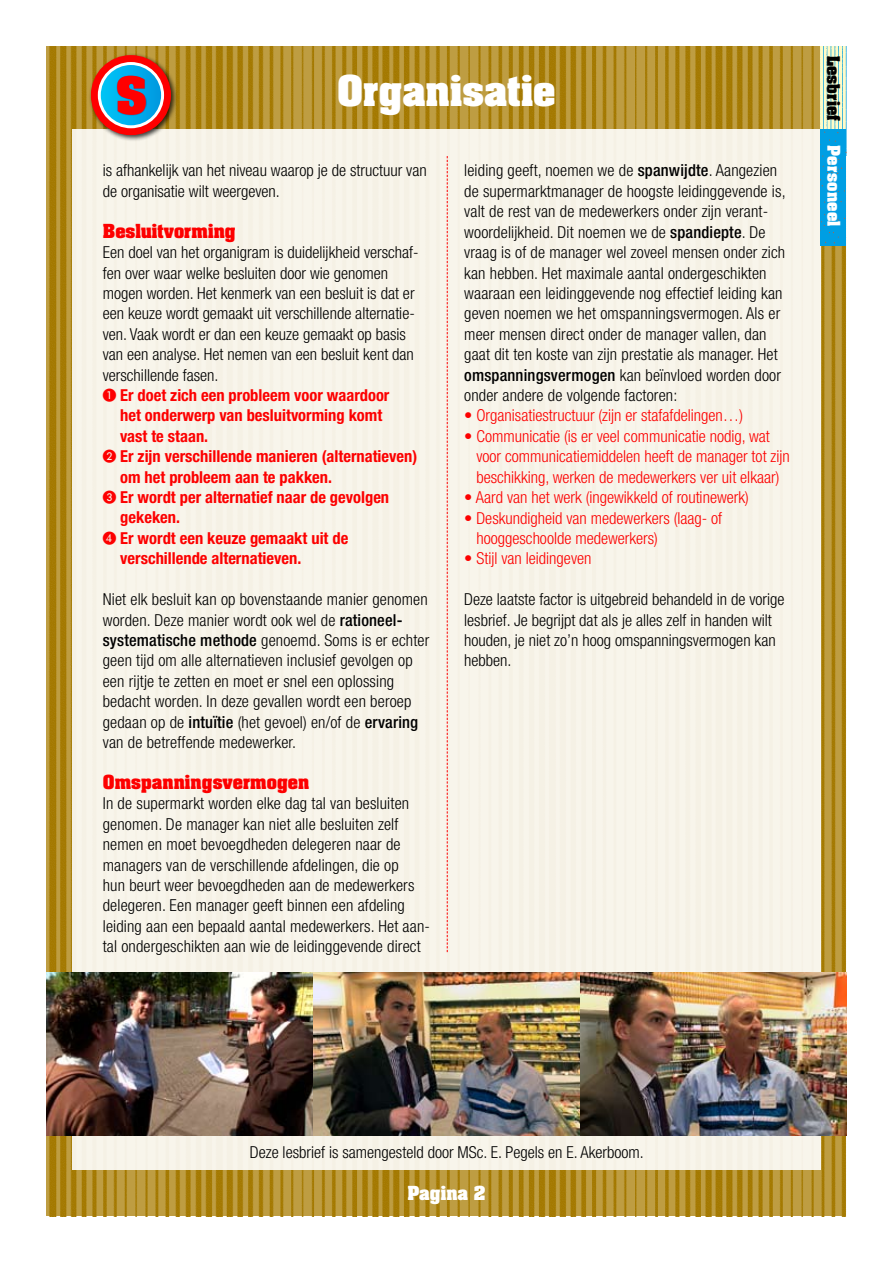
<style>
.page{position:relative;width:893px;height:1263px;background:#fff}
.page>*{position:absolute;margin:0;border:0;box-sizing:border-box;transform-origin:0 0}
.t1{font:700 36.15px "Aachen Std";color:#fff}
.t2{font:300 condensed 16.5px/20.4px "Helvetica Neue LT Std";letter-spacing:.01em;color:#000}
.t3{font:300 condensed 16.5px/20.4px "Helvetica Neue LT Std";color:#fd0000}
.t4{font:700 condensed 16.5px "Helvetica Neue LT Std";color:#fd0000}
.t5{font:700 16.5px "Aachen Std";color:#fd0000}
.t6{font:700 16.5px "Aachen Std";color:#fff}
.t7{font:700 15px "Aachen Std";letter-spacing:.02em;color:#fff}
.t8{font:700 15px "Aachen Std";color:#000}
.s1{font-weight:500}
</style>
<div class="page">
<img style="left:47px;top:47px;width:799px;height:1169px">
<div style="left:72px;top:129px;width:748px;height:1040px;background:#f8f4eb"></div>
<div style="left:89px;top:53px;width:89px;height:89px;background:#000;opacity:.75"></div>
<img style="left:90px;top:55px;width:81px;height:81px">
<svg style="left:447px;top:156px;width:1px;height:796px"></svg>
<img style="left:313px;top:972px;width:268px;height:164px">
<img style="left:47px;top:972px;width:266px;height:164px">
<img style="left:581px;top:972px;width:265px;height:164px">
<img style="left:820px;top:47px;width:26px;height:82px">
<div style="left:820px;top:129px;width:26px;height:117px;background:#009ee3"></div>
<h1 class="t1" style="left:337px;top:64px;width:220px">Organisatie</h1>
<p class="t2" style="left:103px;top:160px;width:325px">is afhankelijk van het niveau waarop je de structuur van de organisatie wilt weergeven.</p>
<p class="t5" style="left:103px;top:219px;width:134px">Besluitvorming</p>
<p class="t2" style="left:103px;top:242px;width:317px">Een doel van het organigram is duidelijkheid verschaf-</p>
<p class="t2" style="left:103px;top:262px;width:287px">fen over waar welke besluiten door wie genomen</p>
<p class="t2" style="left:103px;top:283px;width:313px">mogen worden. Het kenmerk van een besluit is dat er</p>
<p class="t2" style="left:103px;top:303px;width:314px">een keuze wordt gemaakt uit verschillende alternatie-</p>
<p class="t2" style="left:103px;top:324px;width:305px">ven. Vaak wordt er dan een keuze gemaakt op basis</p>
<p class="t2" style="left:103px;top:344px;width:313px">van een analyse. Het nemen van een besluit kent dan</p>
<p class="t2" style="left:103px;top:364px;width:117px">verschillende fasen.</p>
<p class="t4" style="left:103px;top:385px;width:288px">❶ Er doet zich een probleem voor waardoor</p>
<p class="t4" style="left:120px;top:406px;width:263px">het onderwerp van besluitvorming komt</p>
<p class="t4" style="left:120px;top:426px;width:89px">vast te staan.</p>
<p class="t4" style="left:103px;top:446px;width:316px">❷ Er zijn verschillende manieren (alternatieven)</p>
<p class="t4" style="left:120px;top:467px;width:213px">om het probleem aan te pakken.</p>
<p class="t4" style="left:103px;top:487px;width:288px">❸ Er wordt per alternatief naar de gevolgen</p>
<p class="t4" style="left:120px;top:508px;width:61px">gekeken.</p>
<p class="t4" style="left:103px;top:528px;width:247px">❹ Er wordt een keuze gemaakt uit de</p>
<p class="t4" style="left:120px;top:548px;width:183px">verschillende alternatieven.</p>
<p class="t2" style="left:103px;top:589px;width:328px">Niet elk besluit kan op bovenstaande manier genomen worden. Deze manier wordt ook wel de <span class="s1">rationeel&shy;systematische methode</span> genoemd. Soms is er echter geen tijd om alle alternatieven inclusief gevolgen op een rijtje te zetten en moet er snel een oplossing bedacht worden. In deze gevallen wordt een beroep gedaan op de <span class="s1">intuïtie</span> (het gevoel) en/of de <span class="s1">ervaring </span>van de betreffende medewerker.</p>
<p class="t5" style="left:103px;top:770px;width:208px">Omspanningsvermogen</p>
<p class="t2" style="left:103px;top:793px;width:329px">In de supermarkt worden elke dag tal van besluiten genomen. De manager kan niet alle besluiten zelf nemen en moet bevoegdheden delegeren naar de managers van de verschillende afdelingen, die op<br>hun beurt weer bevoegdheden aan de medewerkers delegeren. Een manager geeft binnen een afdeling leiding aan een bepaald aantal medewerkers. Het aan&shy;tal ondergeschikten aan wie de leidinggevende direct</p>
<p class="t2" style="left:464px;top:160px;width:323px">leiding geeft, noemen we de <span class="s1">spanwijdte</span>. Aangezien de supermarktmanager de hoogste leidinggevende is, valt de rest van de medewerkers onder zijn verant&shy;woordelijkheid. Dit noemen we de <span class="s1">spandiepte</span>. De vraag is of de manager wel zoveel mensen onder zich kan hebben. Het maximale aantal ondergeschikten waaraan een leidinggevende nog effectief leiding kan geven noemen we het omspanningsvermogen. Als er meer mensen direct onder de manager vallen, dan gaat dit ten koste van zijn prestatie als manager. Het <span class="s1">omspanningsvermogen</span> kan beïnvloed worden door onder andere de volgende factoren:</p>
<p class="t3" style="left:464px;top:405px;width:280px">• Organisatiestructuur (zijn er stafafdelingen…)</p>
<p class="t3" style="left:476px;top:426px;width:315px;text-indent:-12px">• Communicatie (is er veel communicatie nodig, wat voor communicatiemiddelen heeft de manager tot zijn beschikking, werken de medewerkers ver uit elkaar)</p>
<p class="t3" style="left:464px;top:487px;width:286px">• Aard van het werk (ingewikkeld of routinewerk)</p>
<p class="t3" style="left:476px;top:507px;width:247px;text-indent:-12px">• Deskundigheid van medewerkers (laag- of hooggeschoolde medewerkers)</p>
<p class="t3" style="left:464px;top:548px;width:129px">• Stijl van leidingeven</p>
<p class="t2" style="left:464px;top:589px;width:322px">Deze laatste factor is uitgebreid behandeld in de vorige lesbrief. Je begrijpt dat als je alles zelf in handen wilt houden, je niet zo’n hoog omspanningsvermogen kan hebben.</p>
<p class="t8" style="left:844px;top:56px;width:67px;rotate:90deg">Lesbrief</p>
<p class="t7" style="left:845px;top:145px;width:83px;rotate:90deg">Personeel</p>
<p class="t2" style="left:250px;top:1142px;width:395px">Deze lesbrief is samengesteld door MSc. E. Pegels en E. Akerboom.</p>
<p class="t6" style="left:407px;top:1181px;width:80px">Pagina 2</p>
</div>
